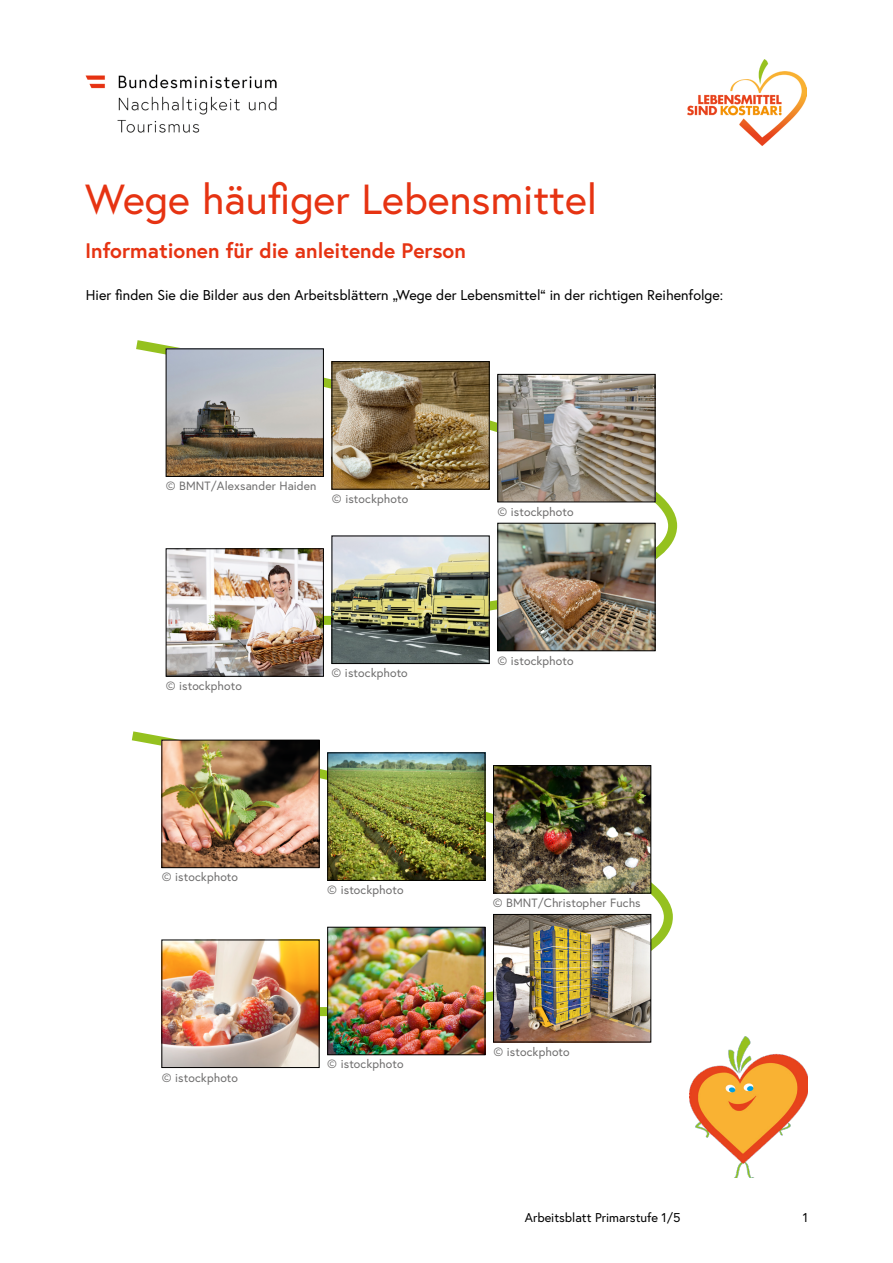
<style>
.page{position:relative;width:893px;height:1263px;background:#fff}
.page>*{position:absolute;margin:0;border:0;box-sizing:border-box;transform-origin:0 0}
.h1_Headline{font:42px "Europa Austria";color:#e63312}
.h1_Headline-2{font:700 21px "Europa Austria";color:#e63312}
.p_Fließtext{font:14.25px "Europa Austria";color:#000}
.t1{font:12.75px "Europa Austria";color:#000}
.p_Bildbeschriftung{font:12px "Europa Austria";letter-spacing:.01em;color:#706f6f}
</style>
<div class="page">
<svg style="left:136px;top:340px;width:542px;height:294px"></svg>
<img style="left:85px;top:74px;width:192px;height:59px">
<img style="left:688px;top:60px;width:118px;height:86px">
<img style="left:499px;top:376px;width:154px;height:124px">
<div style="left:497px;top:374px;width:158px;height:128px;border:1px solid #000"></div>
<img style="left:334px;top:363px;width:154px;height:125px">
<div style="left:332px;top:361px;width:158px;height:129px;border:1px solid #000"></div>
<img style="left:168px;top:350px;width:154px;height:125px">
<div style="left:166px;top:348px;width:158px;height:129px;border:1px solid #000"></div>
<img style="left:499px;top:525px;width:154px;height:124px">
<div style="left:497px;top:523px;width:158px;height:128px;border:1px solid #000"></div>
<img style="left:334px;top:538px;width:154px;height:124px">
<div style="left:332px;top:536px;width:158px;height:128px;border:1px solid #000"></div>
<img style="left:168px;top:550px;width:154px;height:125px">
<div style="left:166px;top:548px;width:158px;height:129px;border:1px solid #000"></div>
<svg style="left:131px;top:731px;width:542px;height:294px"></svg>
<img style="left:495px;top:767px;width:154px;height:124px">
<div style="left:493px;top:765px;width:158px;height:128px;border:1px solid #000"></div>
<img style="left:329px;top:754px;width:154px;height:125px">
<div style="left:327px;top:752px;width:158px;height:129px;border:1px solid #000"></div>
<img style="left:163px;top:742px;width:155px;height:124px">
<div style="left:161px;top:740px;width:159px;height:128px;border:1px solid #000"></div>
<img style="left:495px;top:916px;width:154px;height:124px">
<div style="left:493px;top:914px;width:158px;height:128px;border:1px solid #000"></div>
<img style="left:329px;top:929px;width:154px;height:124px">
<div style="left:327px;top:927px;width:158px;height:128px;border:1px solid #000"></div>
<img style="left:163px;top:941px;width:155px;height:125px">
<div style="left:161px;top:939px;width:159px;height:129px;border:1px solid #000"></div>
<img style="left:689px;top:1037px;width:119px;height:141px">
<p class="h1_Headline" style="left:85px;top:172px;width:514px">Wege häufiger Lebensmittel</p>
<p class="h1_Headline-2" style="left:85px;top:236px;width:382px">Informationen für die anleitende Person</p>
<p class="p_Fließtext" style="left:86px;top:286px;width:639px">Hier finden Sie die Bilder aus den Arbeitsblättern „Wege der Lebensmittel“ in der richtigen Reihenfolge:</p>
<p class="p_Bildbeschriftung" style="left:166px;top:478px;width:152px">© BMNT/Alexsander Haiden</p>
<p class="p_Bildbeschriftung" style="left:332px;top:491px;width:78px">© istockphoto</p>
<p class="p_Bildbeschriftung" style="left:166px;top:678px;width:78px">© istockphoto</p>
<p class="p_Bildbeschriftung" style="left:332px;top:665px;width:78px">© istockphoto</p>
<p class="p_Bildbeschriftung" style="left:162px;top:869px;width:78px">© istockphoto</p>
<p class="p_Bildbeschriftung" style="left:162px;top:1070px;width:78px">© istockphoto</p>
<p class="p_Bildbeschriftung" style="left:327px;top:882px;width:78px">© istockphoto</p>
<p class="p_Bildbeschriftung" style="left:327px;top:1056px;width:78px">© istockphoto</p>
<p class="p_Bildbeschriftung" style="left:497px;top:504px;width:78px">© istockphoto</p>
<p class="p_Bildbeschriftung" style="left:497px;top:653px;width:78px">© istockphoto</p>
<p class="p_Bildbeschriftung" style="left:493px;top:895px;width:149px">© BMNT/Christopher Fuchs</p>
<p class="p_Bildbeschriftung" style="left:493px;top:1044px;width:78px">© istockphoto</p>
<p class="t1" style="left:525px;top:1209px;width:157px">Arbeitsblatt Primarstufe 1/5</p>
<p class="t1" style="left:803px;top:1209px;width:7px">1</p>
</div>
